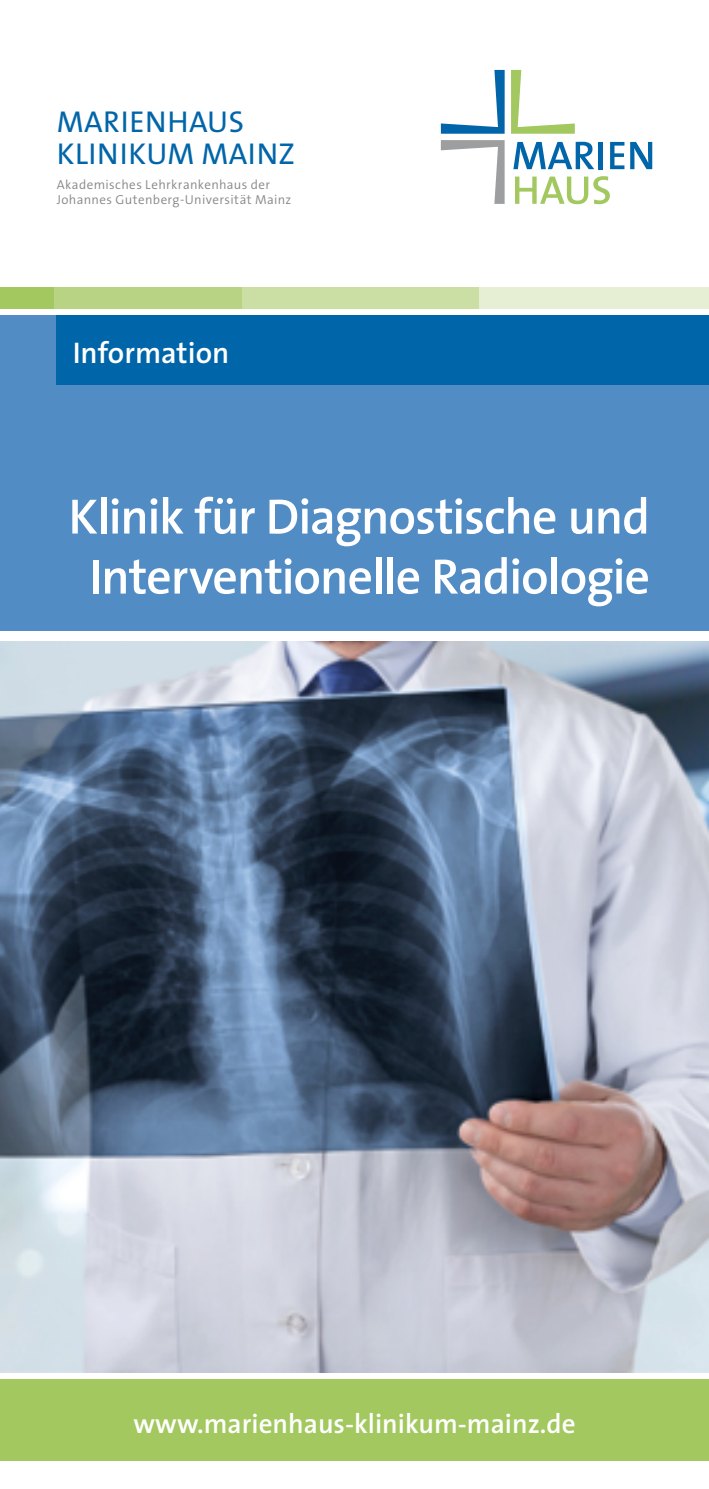
<style>
.page{position:relative;width:709px;height:1489px;background:#fff}
.page>*{position:absolute;margin:0;border:0;box-sizing:border-box;transform-origin:0 0}
.t1{font:600 50px/60px "The Sans";letter-spacing:-.025em;color:#fff;text-align:center}
.t2{font:30.25px/32.2px "The Sans B W5 Plain";letter-spacing:.015em;color:#0065a9}
.t3{font:600 30px "The Sans";color:#fff}
.t4{font:600 27.5px "The Sans";color:#fff}
.t5{font:300 13px/15.5px "The Sans B W4";letter-spacing:.03em;color:#878787}
</style>
<div class="page">
<div style="left:479px;top:287px;width:230px;height:21px;background:#e6efd4"></div>
<div style="left:241px;top:287px;width:238px;height:21px;background:#cbdea4"></div>
<div style="left:53px;top:287px;width:188px;height:21px;background:#b7d383"></div>
<div style="left:0;top:287px;width:53px;height:21px;background:#a2c85f"></div>
<div style="left:0;top:315px;width:709px;height:316px;background:#528cc4"></div>
<div style="left:57px;top:315px;width:652px;height:70px;background:#0065a9"></div>
<div style="left:0;top:1378px;width:709px;height:82px;background:#a2c85f"></div>
<svg style="left:515px;top:176px;width:95px;height:28px"></svg>
<svg style="left:513px;top:142px;width:81px;height:27px"></svg>
<div style="left:598px;top:142px;width:5px;height:27px;background:#0065a9"></div>
<svg style="left:610px;top:142px;width:14px;height:27px"></svg>
<svg style="left:630px;top:142px;width:22px;height:27px"></svg>
<svg style="left:441px;top:70px;width:63px;height:64px"></svg>
<svg style="left:511px;top:70px;width:64px;height:64px"></svg>
<svg style="left:441px;top:140px;width:63px;height:64px"></svg>
<img style="left:0;top:641px;width:709px;height:730px">
<h2 class="t2" style="left:57px;top:106px;width:239px">MARIENHAUS<br>KLINIKUM MAINZ</h2>
<p class="t5" style="left:57px;top:177px;width:236px">Akademisches Lehrkrankenhaus der<br>Johannes Gutenberg-Universität Mainz</p>
<h3 class="t3" style="left:73px;top:328px;width:158px">Information</h3>
<h1 class="t1" style="left:68px;top:485px;width:583px">Klinik für Diagnostische und<br>Interventionelle Radiologie</h1>
<h3 class="t4" style="left:133px;top:1400px;width:444px">www.marienhaus-klinikum-mainz.de</h3>
</div>
